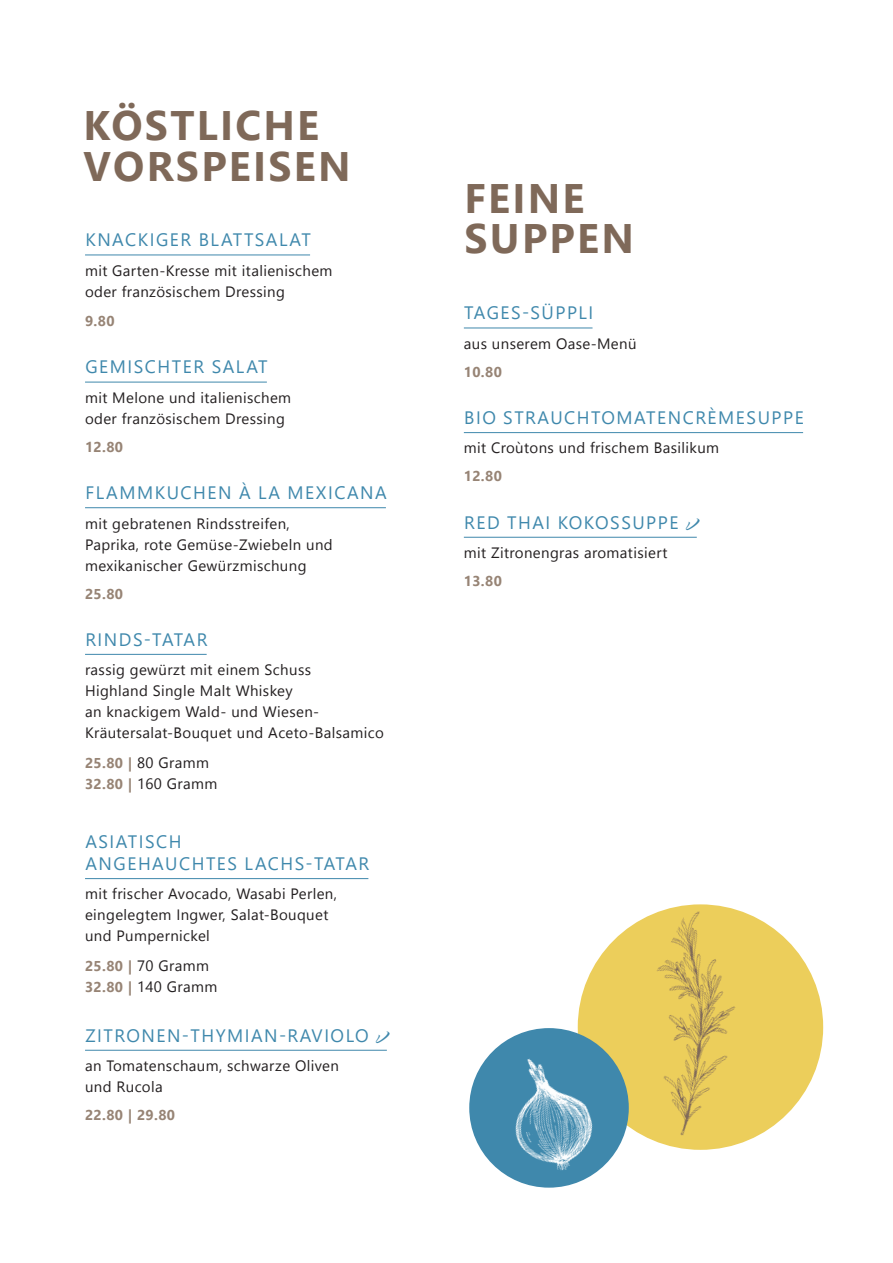
<style>
.page{position:relative;width:893px;height:1263px;background:#fff}
.page>*{position:absolute;margin:0;border:0;box-sizing:border-box;transform-origin:0 0}
.t1{font:700 41.25px/40.5px "Segoe UI";letter-spacing:.055em;color:#7f6959}
.t2{font:18px/21.6px "Segoe UI";letter-spacing:.085em;color:#3f88ac}
.t3{font:15px "Segoe UI Emoji";color:#231f20}
.t4{font:700 14.25px/21px "Segoe UI";letter-spacing:.025em;color:#978475}
.s1{color:#231f20}
.s2{font-family:"Salamat";font-size:15px}
</style>
<div class="page">
<hr style="left:85px;top:255px;width:225px;height:1px;background:#3f88ac">
<hr style="left:85px;top:382px;width:182px;height:1px;background:#3f88ac">
<hr style="left:85px;top:507px;width:301px;height:1px;background:#3f88ac">
<hr style="left:85px;top:654px;width:122px;height:1px;background:#3f88ac">
<hr style="left:85px;top:878px;width:283px;height:1px;background:#3f88ac">
<hr style="left:85px;top:1050px;width:302px;height:1px;background:#3f88ac">
<hr style="left:464px;top:328px;width:128px;height:1px;background:#3f88ac">
<hr style="left:464px;top:432px;width:339px;height:1px;background:#3f88ac">
<hr style="left:464px;top:537px;width:233px;height:1px;background:#3f88ac">
<div style="left:578px;top:904px;width:245px;height:246px;background:#ecce5b;border-radius:50%"></div>
<img style="left:623px;top:904px;width:140px;height:244px">
<div style="left:469px;top:1028px;width:160px;height:159px;background:#3f88ac;border-radius:50%"></div>
<img style="left:501px;top:1058px;width:98px;height:119px">
<h1 class="t1" style="left:84px;top:102px;width:268px">KÖSTLICHE<br>VORSPEISEN</h1>
<p class="t2" style="left:85px;top:227px;width:227px">KNACKIGER BLATTSALAT</p>
<p class="t3" style="left:102px;top:261px;width:58px">▼ ▼ ■</p>
<p class="t3" style="left:232px;top:261px;width:64px">▼ ▼● ■▲</p>
<p class="t3" style="left:140px;top:282px;width:44px">■ ▲▲</p>
<p class="t3" style="left:250px;top:282px;width:27px">▲▲■</p>
<p class="t4" style="left:85px;top:310px;width:31px">9.80</p>
<p class="t2" style="left:85px;top:355px;width:184px">GEMISCHTER SALAT</p>
<p class="t3" style="left:102px;top:388px;width:153px">▼ ●□■ ◆■ ▼ ● ■▲</p>
<p class="t3" style="left:140px;top:409px;width:44px">■ ▲▲</p>
<p class="t3" style="left:250px;top:409px;width:27px">▲▲■</p>
<p class="t4" style="left:85px;top:435px;width:40px">12.80</p>
<p class="t2" style="left:85px;top:480px;width:303px">FLAMMKUCHEN À LA MEXICANA</p>
<p class="t3" style="left:153px;top:514px;width:95px">▼■■ ■▲▲▼</p>
<p class="t3" style="left:278px;top:514px;width:10px">■</p>
<p class="t3" style="left:289px;top:535px;width:36px">●■ ◆■</p>
<p class="t3" style="left:218px;top:556px;width:81px">✓ ▲◆■</p>
<p class="t4" style="left:85px;top:582px;width:40px">25.80</p>
<p class="t2" style="left:85px;top:627px;width:124px">RINDS-TATAR</p>
<p class="t3" style="left:289px;top:661px;width:23px">◆▲▲</p>
<p class="t3" style="left:85px;top:682px;width:55px">★ ●■</p>
<p class="t3" style="left:207px;top:703px;width:43px">● ◆■</p>
<p class="t3" style="left:108px;top:724px;width:148px">◆▼ ▲ ● ▼ □◆❑◆ ▼ ◆■</p>
<p class="t4" style="left:85px;top:751px;width:49px">25.80 |<br>32.80 |</p>
<p class="t2" style="left:85px;top:829px;width:285px">ASIATISCH<br>ANGEHAUCHTES LACHS-TATAR</p>
<p class="t3" style="left:97px;top:906px;width:54px">■●▼</p>
<p class="t3" style="left:181px;top:906px;width:10px">■</p>
<p class="t3" style="left:247px;top:906px;width:83px">● ▼ □◆❑◆ ▼</p>
<p class="t4" style="left:85px;top:954px;width:70px">25.80 |<br>32.80 | <span class="s1">✔</span></p>
<p class="t2" style="left:85px;top:1023px;width:303px">ZITRONEN-THYMIAN-RAVIOLO <span class="s2">V</span></p>
<p class="t3" style="left:144px;top:1056px;width:30px">▼ ■▲</p>
<p class="t3" style="left:307px;top:1056px;width:34px">●❖■</p>
<p class="t3" style="left:126px;top:1077px;width:30px">◆ □●</p>
<p class="t4" style="left:85px;top:1103px;width:92px">22.80 | 29.80</p>
<h1 class="t1" style="left:465px;top:175px;width:171px">FEINE<br>SUPPEN</h1>
<p class="t2" style="left:464px;top:300px;width:131px">TAGES-SÜPPLI</p>
<p class="t3" style="left:472px;top:334px;width:46px">◆▲ ◆■▲</p>
<p class="t4" style="left:464px;top:360px;width:40px">10.80</p>
<p class="t2" style="left:464px;top:405px;width:341px">BIO STRAUCHTOMATENCRÈMESUPPE</p>
<p class="t3" style="left:481px;top:439px;width:96px">▼ □ ▼□■▲ ◆■</p>
<p class="t3" style="left:671px;top:439px;width:37px">▲● ◆</p>
<p class="t4" style="left:464px;top:465px;width:40px">12.80</p>
<p class="t2" style="left:464px;top:510px;width:234px">RED THAI KOKOSSUPPE <span class="s2">V</span></p>
<p class="t3" style="left:481px;top:544px;width:70px">▼ ▼□■ ■</p>
<p class="t3" style="left:628px;top:544px;width:41px">▼▲ ▼</p>
<p class="t4" style="left:464px;top:569px;width:40px">13.80</p>
</div>
